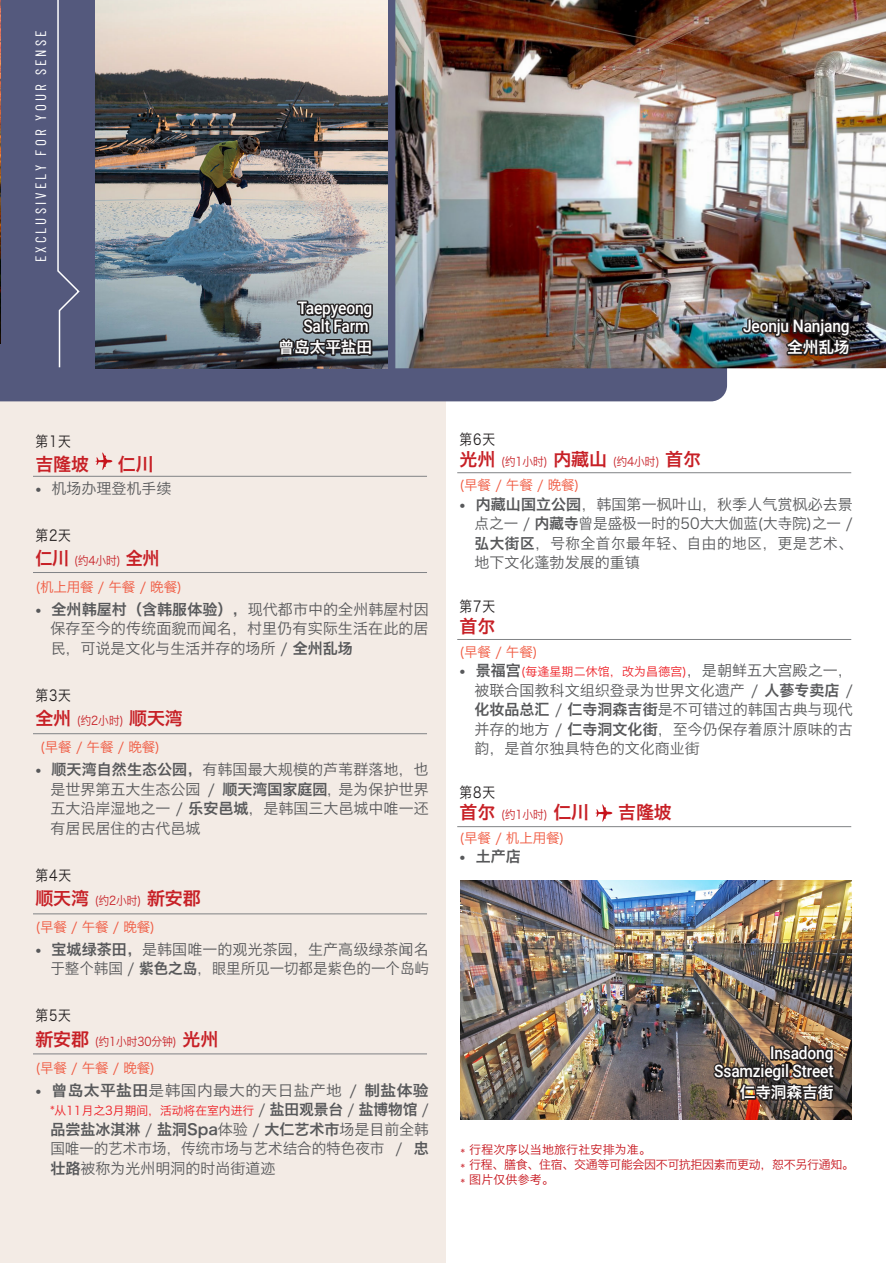
<style>
.page{position:relative;width:886px;height:1263px;background:#fff}
.page>*{position:absolute;margin:0;border:0;box-sizing:border-box;transform-origin:0 0}
.t1{font:18px "Hiragino Sans GB W6";letter-spacing:-.01em;color:#c72026}
.t2{font:500 17.25px/18px "Roboto";letter-spacing:-.01em;color:#fff;text-align:center;scale:.9 1}
.t3{font:15.75px "Hiragino Sans GB W6";letter-spacing:-.01em;color:#fff}
.t4{font:15px/19.5px "Hiragino Sans GB W3";color:#57585a;text-align:justify}
.t5{font:15px "Hiragino Sans GB W6";color:#57585a}
.t6{font:15px "Hiragino Sans GB W3";letter-spacing:.07em;color:#231f20;scale:.85 1}
.t7{font:15px "Hiragino Sans GB W3";letter-spacing:.025em;color:#57585a;scale:1.05 1}
.t8{font:15px "Barlow Condensed";letter-spacing:.205em;color:#fff}
.t9{font:13.5px "Hiragino Sans GB W3";letter-spacing:-.01em;color:#f0583f}
.t10{font:12px "Hiragino Sans GB W3";letter-spacing:-.01em;color:#c72026;scale:.9 1}
.t11{font:12px "Hiragino Sans GB W3";color:#ee1d23}
.t12{font:12px/15px "Hiragino Sans GB W3";letter-spacing:-.03em;color:#c6131b}
.s1{font-family:"Museo Sans 300"}
.s2{font-family:"Hiragino Sans GB W6";font-size:18px}
.s3{font-family:"Hiragino Sans GB W3"}
.s4{font-family:"Hiragino Sans GB W6"}
.s5{font-family:"Hiragino Sans GB W3";font-size:12px}
.s6{font-size:15px;color:#57585a}
.s7{font-family:"Hiragino Sans GB W6";font-size:15px;color:#57585a}
.s8{font-family:"Museo Sans 300";font-size:15px;color:#57585a}
</style>
<div class="page">
<div style="left:0;top:333px;width:445px;height:930px;background:#f3ebe5"></div>
<hr style="left:457px;top:472px;width:393px;height:1px;background:#808285">
<hr style="left:457px;top:639px;width:393px;height:1px;background:#808285">
<hr style="left:457px;top:826px;width:393px;height:1px;background:#808285">
<hr style="left:33px;top:476px;width:394px;height:1px;background:#808285">
<hr style="left:33px;top:572px;width:394px;height:1px;background:#808285">
<hr style="left:33px;top:733px;width:394px;height:1px;background:#808285">
<hr style="left:33px;top:913px;width:394px;height:1px;background:#808285">
<hr style="left:33px;top:1053px;width:394px;height:1px;background:#808285">
<div style="left:0;top:0;width:726px;height:401px;background:#54597d"></div>
<img style="left:96px;top:0;width:291px;height:368px">
<img style="left:395px;top:0;width:490px;height:368px">
<svg style="left:56px;top:0;width:25px;height:369px;background:#5e6385"></svg>
<svg style="left:0;top:0;width:1px;height:158px"></svg>
<svg style="left:0;top:158px;width:1px;height:185px"></svg>
<img style="left:740px;top:312px;width:113px;height:47px">
<svg style="left:277px;top:299px;width:98px;height:60px;background:#5b5f63"></svg>
<svg style="left:95px;top:452px;width:17px;height:18px"></svg>
<svg style="left:595px;top:804px;width:17px;height:18px"></svg>
<img style="left:460px;top:880px;width:390px;height:239px">
<img style="left:711px;top:1043px;width:125px;height:61px">
<p class="t8" style="left:30px;top:262px;width:233px;rotate:-90deg">EXCLUSIVELY FOR YOUR SENSE</p>
<p class="t2" style="left:298px;top:298px;width:84px">Taepyeong<br>Salt Farm</p>
<p class="t3" style="left:278px;top:337px;width:95px">曾岛太平盐田</p>
<p class="t6" style="left:35px;top:432px;width:43px">第1天</p>
<p class="t1" style="left:35px;top:452px;width:55px">吉隆坡</p>
<p class="t1" style="left:118px;top:452px;width:37px">仁川</p>
<p class="t4" style="left:35px;top:478px;width:138px"><span class="s1">•</span> 机场办理登机手续</p>
<p class="t6" style="left:35px;top:526px;width:43px">第2天</p>
<p class="t10" style="left:35px;top:553px;width:140px"><span class="s2">仁川</span> (约4小时) <span class="s2">全州</span></p>
<p class="t9" style="left:35px;top:579px;width:148px">(机上用餐 / 午餐 / 晚餐)</p>
<p class="t5" style="left:35px;top:599px;width:394px"><span class="s1">•</span> 全州韩屋村（含韩服体验），<span class="s3">现代都市中的全州韩屋村因</span></p>
<p class="t4" style="left:50px;top:619px;width:379px">保存至今的传统面貌而闻名，村里仍有实际生活在此的居民，可说是文化与生活并存的场所 / <span class="s4">全州乱场</span></p>
<p class="t6" style="left:35px;top:686px;width:43px">第3天</p>
<p class="t10" style="left:35px;top:713px;width:165px"><span class="s2">全州</span> (约2小时) <span class="s2">顺天湾</span></p>
<p class="t9" style="left:40px;top:739px;width:121px">(早餐 / 午餐 / 晚餐)</p>
<p class="t4" style="left:50px;top:759px;width:379px;text-indent:-15px"><span class="s1">•</span> <span class="s4">顺天湾自然生态公园，</span>有韩国最大规模的芦苇群落地，也是世界第五大生态公园 / <span class="s4">顺天湾国家庭园</span>, 是为保护世界五大沿岸湿地之一 / <span class="s4">乐安邑城</span>，是韩国三大邑城中唯一还有居民居住的古代邑城</p>
<p class="t6" style="left:35px;top:865px;width:44px">第4天</p>
<p class="t1" style="left:35px;top:886px;width:167px">顺天湾 <span class="s5">(约2小时)</span> 新安郡</p>
<p class="t9" style="left:35px;top:919px;width:121px">(早餐 / 午餐 / 晚餐)</p>
<p class="t4" style="left:35px;top:939px;width:395px;text-align:right"><span class="s1">•</span> <span class="s4">宝城绿茶田，</span>是韩国唯一的观光茶园，生产高级绿茶闻名于整个韩国 / <span class="s4">紫色之岛</span>，眼里所见一切都是紫色的一个岛屿</p>
<p class="t6" style="left:35px;top:1006px;width:43px">第5天</p>
<p class="t10" style="left:35px;top:1033px;width:205px"><span class="s2">新安郡</span> (约1小时30分钟) <span class="s2">光州</span></p>
<p class="t9" style="left:35px;top:1059px;width:121px">(早餐 / 午餐 / 晚餐)</p>
<p class="t7" style="left:35px;top:1081px;width:376px"><span class="s1">•</span> <span class="s4">曾岛太平盐田</span>是韩国内最大的天日盐产地 / <span class="s4">制盐体验</span></p>
<p class="t11" style="left:50px;top:1103px;width:379px">*从11月之3月期间，活动将在室内进行 <span class="s6">/</span> <span class="s7">盐田观景台</span> <span class="s6">/</span> <span class="s7">盐博物馆</span> <span class="s6">/</span></p>
<p class="t5" style="left:50px;top:1119px;width:379px">品尝盐冰淇淋 <span class="s3">/</span> 盐洞Spa<span class="s3">体验 /</span> 大仁艺术市<span class="s3">场是目前全韩</span></p>
<p class="t4" style="left:50px;top:1138px;width:379px">国唯一的艺术市场，传统市场与艺术结合的特色夜市 / <span class="s4">忠壮路</span>被称为光州明洞的时尚街道迹</p>
<p class="t2" style="left:742px;top:316px;width:120px">Jeonju Nanjang</p>
<p class="t3" style="left:786px;top:337px;width:64px">全州乱场</p>
<p class="t6" style="left:459px;top:430px;width:43px">第6天</p>
<p class="t10" style="left:459px;top:454px;width:270px"><span class="s2">光州</span> (约1小时) <span class="s2">内藏山</span> (约4小时) <span class="s2">首尔</span></p>
<p class="t9" style="left:459px;top:477px;width:121px">(早餐 / 午餐 / 晚餐)</p>
<p class="t4" style="left:474px;top:494px;width:380px;text-indent:-15px"><span class="s1">•</span> <span class="s4">内藏山国立公园</span>，韩国第一枫叶山，秋季人气赏枫必去景点之一 / <span class="s4">内藏寺</span>曾是盛极一时的50大大伽蓝(大寺院)之一 /<span class="s4">弘大街区</span>，号称全首尔最年轻、自由的地区，更是艺术、地下文化蓬勃发展的重镇</p>
<p class="t6" style="left:459px;top:597px;width:43px">第7天</p>
<p class="t1" style="left:459px;top:614px;width:37px">首尔</p>
<p class="t9" style="left:459px;top:643px;width:79px">(早餐 / 午餐)</p>
<p class="t11" style="left:459px;top:664px;width:394px"><span class="s8">•</span> <span class="s7">景福宫</span>(每逢星期二休馆，改为昌德宫)<span class="s6">，是朝鲜五大宫殿之一，</span></p>
<p class="t4" style="left:474px;top:680px;width:379px">被联合国教科文组织登录为世界文化遗产 / <span class="s4">人蔘专卖店</span> /<span class="s4">化妆品总汇</span> / <span class="s4">仁寺洞森吉街</span>是不可错过的韩国古典与现代并存的地方 / <span class="s4">仁寺洞文化街</span>，至今仍保存着原汁原味的古韵，是首尔独具特色的文化商业街</p>
<p class="t6" style="left:459px;top:783px;width:43px">第8天</p>
<p class="t10" style="left:459px;top:807px;width:146px"><span class="s2">首尔</span> (约1小时) <span class="s2">仁川</span></p>
<p class="t1" style="left:618px;top:800px;width:55px">吉隆坡</p>
<p class="t9" style="left:459px;top:829px;width:106px">(早餐 / 机上用餐)</p>
<p class="t5" style="left:459px;top:847px;width:63px"><span class="s1">•</span> 土产店</p>
<p class="t2" style="left:713px;top:1043px;width:134px;text-align:right">Insadong<br>Ssamziegil Street</p>
<p class="t3" style="left:739px;top:1082px;width:95px">仁寺洞森吉街</p>
<p class="t12" style="left:460px;top:1141px;width:394px">* 行程次序以当地旅行社安排为准。<br>* 行程、膳食、住宿、交通等可能会因不可抗拒因素而更动，恕不另行通知。* 图片仅供参考。</p>
</div>
